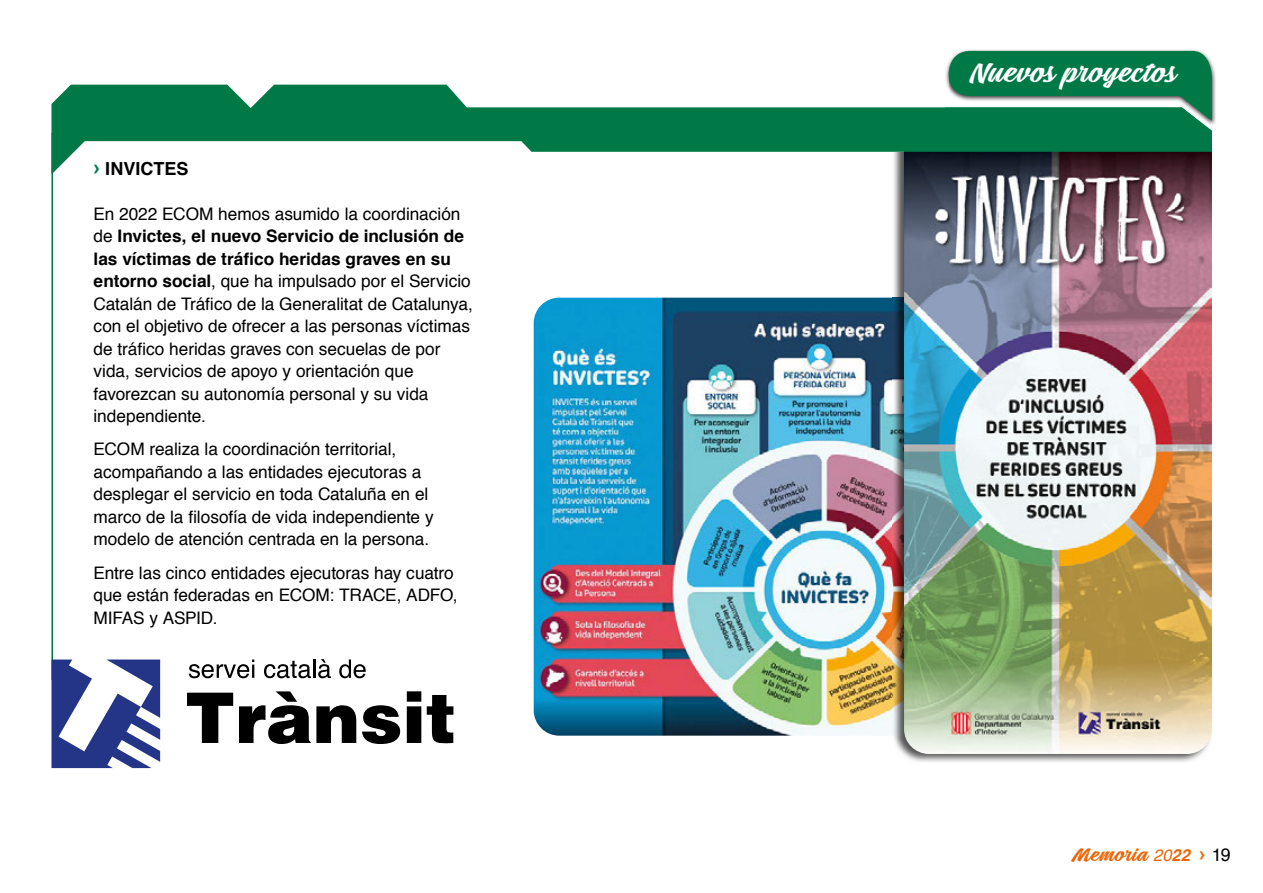
<style>
.page{position:relative;width:1263px;height:893px;background:#fff}
.page>*{position:absolute;margin:0;border:0;box-sizing:border-box;transform-origin:0 0}
.t1{font:24.45px "Mean Casat Med PERSONALUSE";letter-spacing:.01em;color:#fff}
.t2{font:700 18px "Helvetica";color:#000}
.t3{font:17.25px/22.5px "Helvetica";letter-spacing:-.005em;color:#000}
.t4{font:16.5px "Mean Casat Med PERSONALUSE";letter-spacing:.015em;color:#ec6608}
.s1{font-family:"Arial";font-size:19.2px;color:#007947}
.s2{font-weight:700}
.s3{font-family:"Helvetica";font-style:italic}
.s4{font-family:"Helvetica";font-weight:700;font-style:italic}
.s5{font-family:"Arial";font-weight:700;font-size:18px}
.s6{font-family:"Helvetica";font-size:18px;color:#000}
</style>
<div class="page">
<img style="left:534px;top:298px;width:358px;height:438px">
<img style="left:892px;top:174px;width:309px;height:588px">
<img style="left:904px;top:174px;width:308px;height:580px">
<hr style="left:51px;top:133px;width:2px;height:547px;background:#007947">
<svg style="left:51px;top:85px;width:1161px;height:89px;fill:#007947"></svg>
<img style="left:945px;top:50px;width:271px;height:75px">
<svg style="left:949px;top:51px;width:263px;height:80px;background:#21875d"></svg>
<svg style="left:187px;top:693px;width:46px;height:50px"></svg>
<svg style="left:239px;top:691px;width:117px;height:53px"></svg>
<svg style="left:362px;top:705px;width:38px;height:39px"></svg>
<svg style="left:407px;top:691px;width:14px;height:52px"></svg>
<svg style="left:427px;top:695px;width:26px;height:49px"></svg>
<svg style="left:189px;top:659px;width:65px;height:19px"></svg>
<svg style="left:264px;top:659px;width:67px;height:19px"></svg>
<svg style="left:339px;top:659px;width:27px;height:19px"></svg>
<svg style="left:51px;top:659px;width:109px;height:109px"></svg>
<p class="t2" style="left:94px;top:154px;width:96px"><span class="s1">›</span> INVICTES</p>
<p class="t3" style="left:94px;top:203px;width:381px">En 2022 ECOM hemos asumido la coordinación de <span class="s2">Invictes, el nuevo Servicio de inclusión de las víctimas de tráfico heridas graves en su entorno social</span>, que ha impulsado por el Servicio Catalán de Tráfico de la Generalitat de Catalunya, con el objetivo de ofrecer a las personas víctimas de tráfico heridas graves con secuelas de por vida, servicios de apoyo y orientación que favorezcan su autonomía personal y su vida independiente.</p>
<p class="t3" style="left:94px;top:439px;width:342px">ECOM realiza la coordinación territorial, acompañando a las entidades ejecutoras a desplegar el servicio en toda Cataluña en el marco de la filosofía de vida independiente y modelo de atención centrada en la persona.</p>
<p class="t3" style="left:94px;top:562px;width:366px">Entre las cinco entidades ejecutoras hay cuatro que están federadas en ECOM: TRACE, ADFO,<br>MIFAS y ASPID.</p>
<h1 class="t1" style="left:969px;top:56px;width:209px">Nuevos proyectos</h1>
<p class="t4" style="left:1071px;top:843px;width:161px">Memoria <span class="s3">20</span><span class="s4">22</span> <span class="s5">›</span> <span class="s6">19</span></p>
</div>
